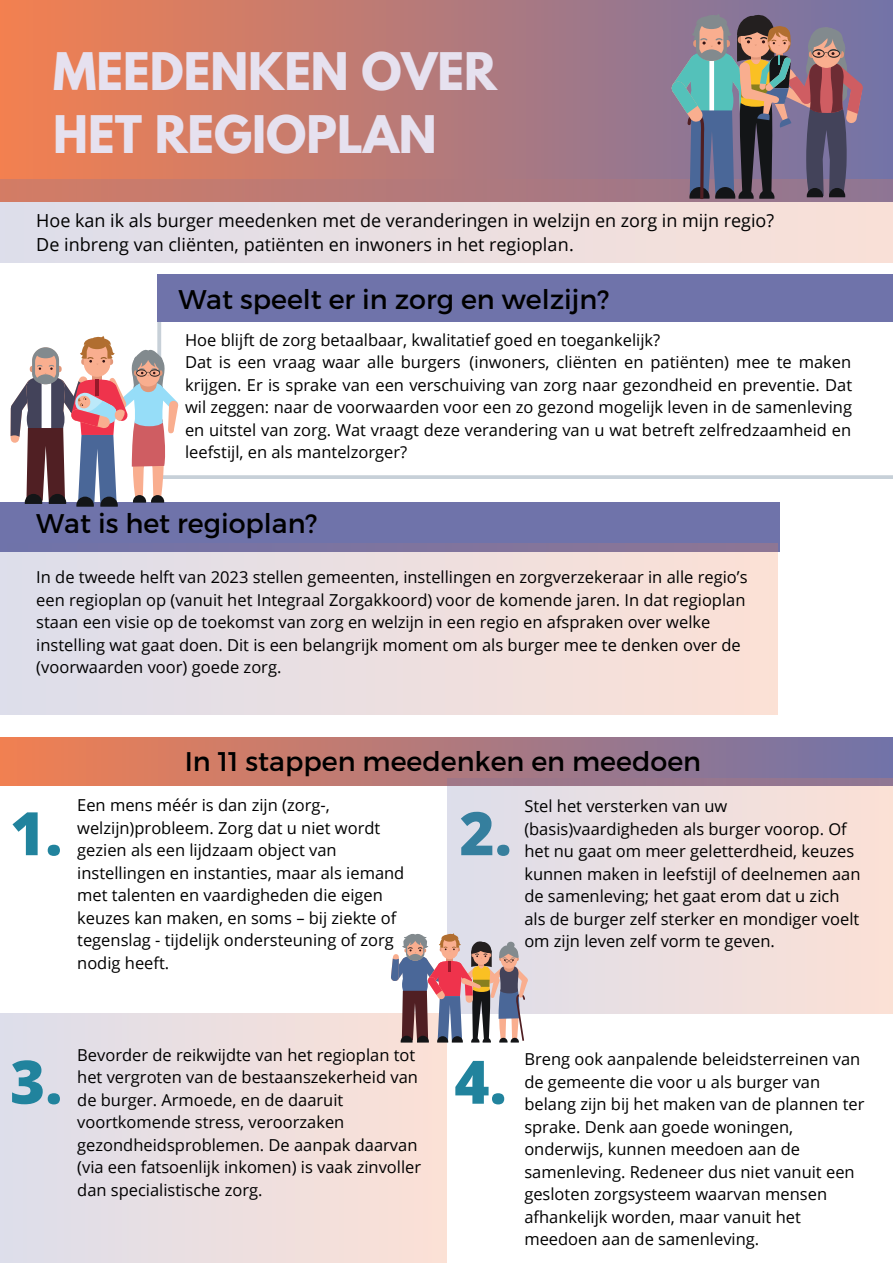
<style>
.page{position:relative;width:893px;height:1264px;background:#fff}
.page>*{position:absolute;margin:0;border:0;box-sizing:border-box;transform-origin:0 0}
.t1{font:800 60px "Open Sans";color:#21839d}
.t2{font:700 45.9px "League Spartan";color:#e6e1ef}
.t3{font:27px "Montserrat";color:#000}
.t4{font:18px "Open Sans";color:#000}
.t5{font:16.5px/22.5px "Open Sans";color:#000}
</style>
<div class="page">
<div style="left:0;top:0;width:892px;height:201px;background:linear-gradient(to right,#f38050,#7373a7)"></div>
<svg style="left:157px;top:321px;width:735px;height:158px"></svg>
<div style="left:0;top:501px;width:779px;height:50px;background:#6f73aa"></div>
<div style="left:157px;top:274px;width:735px;height:47px;background:#6f73aa"></div>
<svg style="left:0;top:543px;width:777px;height:171px;background:#e6d9dc"></svg>
<svg style="left:0;top:179px;width:892px;height:83px;background:#dec6c7"></svg>
<svg style="left:670px;top:14px;width:193px;height:185px;background:#786f7e"></svg>
<div style="left:0;top:737px;width:892px;height:48px;background:linear-gradient(to right,#f18051,#7173a9)"></div>
<svg style="left:10px;top:336px;width:168px;height:170px"></svg>
<div style="left:447px;top:778px;width:445px;height:235px;background:linear-gradient(to right,#dadae7,#f9ded4)"></div>
<div style="left:0;top:1013px;width:447px;height:249px;background:linear-gradient(to right,#dddeeb,#fce0d5)"></div>
<svg style="left:390px;top:932px;width:138px;height:110px"></svg>
<p class="t2" style="left:53px;top:48px;width:445px">MEEDENKEN OVER</p>
<p class="t2" style="left:53px;top:112px;width:385px">HET REGIOPLAN</p>
<p class="t4" style="left:36px;top:207px;width:739px">Hoe kan ik als burger meedenken met de veranderingen in welzijn en zorg in mijn regio?</p>
<p class="t4" style="left:36px;top:232px;width:539px">De inbreng van cliënten, patiënten en inwoners in het regioplan.</p>
<p class="t3" style="left:178px;top:282px;width:432px">Wat speelt er in zorg en welzijn?</p>
<p class="t5" style="left:185px;top:328px;width:476px">Hoe blijft de zorg betaalbaar, kwalitatief goed en toegankelijk?</p>
<p class="t5" style="left:185px;top:351px;width:668px;text-align:justify">Dat is een vraag waar alle burgers (inwoners, cliënten en patiënten) mee te maken krijgen. Er is sprake van een verschuiving van zorg naar gezondheid en preventie. Dat wil zeggen: naar de voorwaarden voor een zo gezond mogelijk leven in de samenleving en uitstel van zorg. Wat vraagt deze verandering van u wat betreft zelfredzaamheid en leefstijl, en als mantelzorger?</p>
<p class="t3" style="left:36px;top:506px;width:283px">Wat is het regioplan?</p>
<p class="t5" style="left:36px;top:565px;width:712px">In de tweede helft van 2023 stellen gemeenten, instellingen en zorgverzekeraar in alle regio’s een regioplan op (vanuit het Integraal Zorgakkoord) voor de komende jaren. In dat regioplan staan een visie op de toekomst van zorg en welzijn in een regio en afspraken over welke instelling wat gaat doen. Dit is een belangrijk moment om als burger mee te denken over de (voorwaarden voor) goede zorg.</p>
<p class="t1" style="left:10px;top:791px;width:54px">1.</p>
<p class="t3" style="left:185px;top:744px;width:518px">In 11 stappen meedenken en meedoen</p>
<p class="t5" style="left:77px;top:793px;width:328px">Een mens méér is dan zijn (zorg-, welzijn)probleem. Zorg dat u niet wordt gezien als een lijdzaam object van instellingen en instanties, maar als iemand met talenten en vaardigheden die eigen keuzes kan maken, en soms – bij ziekte of tegenslag - tijdelijk ondersteuning of zorg nodig heeft.</p>
<p class="t5" style="left:524px;top:794px;width:337px">Stel het versterken van uw (basis)vaardigheden als burger voorop. Of het nu gaat om meer geletterdheid, keuzes kunnen maken in leefstijl of deelnemen aan de samenleving; het gaat erom dat u zich als de burger zelf sterker en mondiger voelt om zijn leven zelf vorm te geven.</p>
<p class="t1" style="left:459px;top:791px;width:54px">2.</p>
<p class="t5" style="left:77px;top:1043px;width:345px">Bevorder de reikwijdte van het regioplan tot het vergroten van de bestaanszekerheid van de burger. Armoede, en de daaruit voortkomende stress, veroorzaken gezondheidsproblemen. De aanpak daarvan (via een fatsoenlijk inkomen) is vaak zinvoller dan specialistische zorg.</p>
<p class="t1" style="left:10px;top:1039px;width:54px">3.</p>
<p class="t5" style="left:524px;top:1047px;width:341px">Breng ook aanpalende beleidsterreinen van de gemeente die voor u als burger van belang zijn bij het maken van de plannen ter sprake. Denk aan goede woningen, onderwijs, kunnen meedoen aan de samenleving. Redeneer dus niet vanuit een gesloten zorgsysteem waarvan mensen afhankelijk worden, maar vanuit het meedoen aan de samenleving.</p>
<p class="t1" style="left:454px;top:1039px;width:54px">4.</p>
</div>
